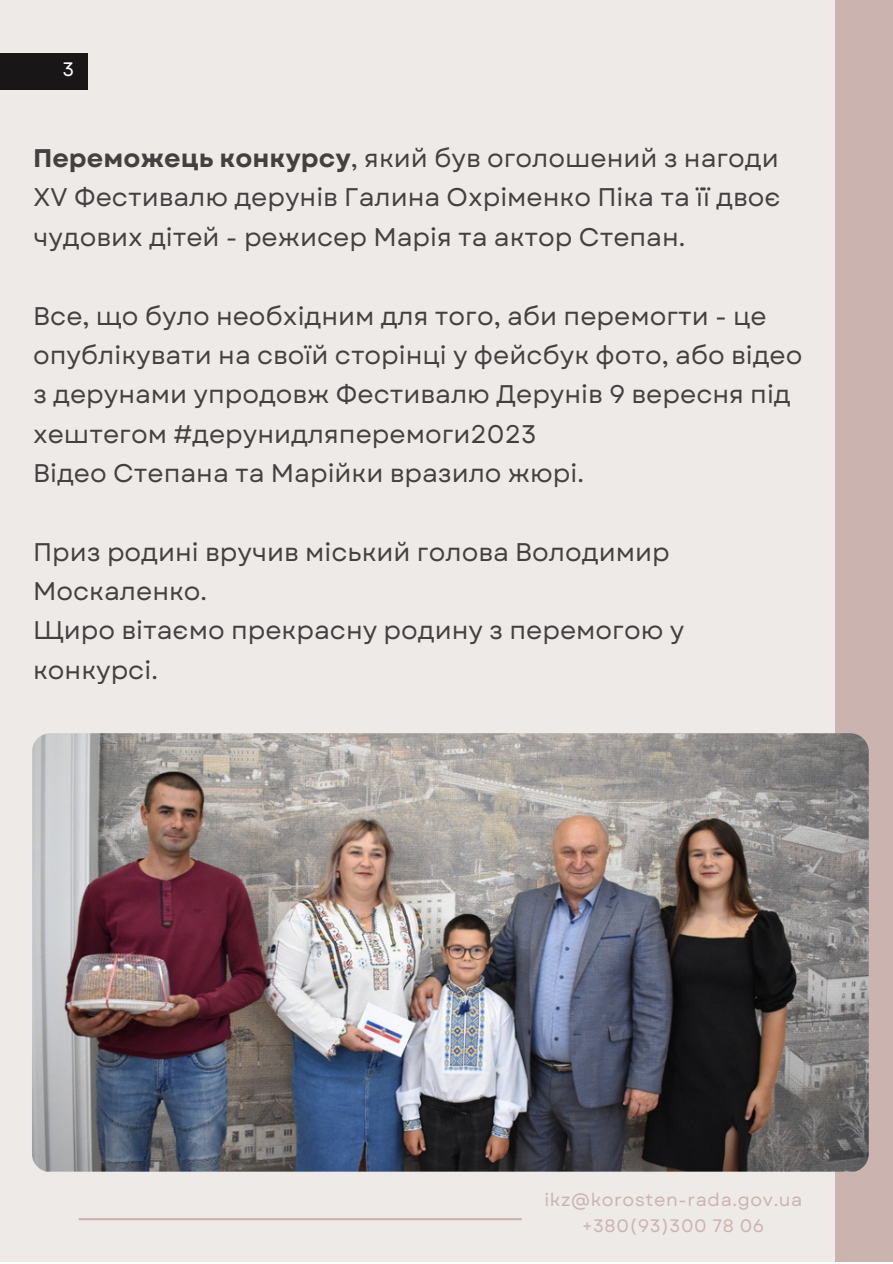
<style>
.page{position:relative;width:893px;height:1264px;background:#fff}
.page>*{position:absolute;margin:0;border:0;box-sizing:border-box;transform-origin:0 0}
.t1{font:25.5px/39.3px "Garet";color:#181617}
.t2{font:19.5px "Garet";color:#fff}
.t3{font:18px/25.8px "Garet";letter-spacing:.035em;color:#cbb4b0;text-align:center}
.s1{font-weight:700}
</style>
<div class="page">
<div style="left:0;top:0;width:892px;height:1261px;background:#edeae7"></div>
<div style="left:0;top:53px;width:88px;height:38px;background:#181617"></div>
<div style="left:834px;top:0;width:58px;height:1262px;background:#cbb4b0"></div>
<hr style="left:79px;top:1217px;width:442px;height:3px;background:#cbb4b0">
<img style="left:32px;top:733px;width:836px;height:438px">
<p class="t2" style="left:63px;top:55px;width:13px">3</p>
<p class="t1" style="left:33px;top:139px;width:749px;text-align:justify"><span class="s1">Переможець конкурсу</span>, який був оголошений з нагоди ХV Фестивалю дерунів Галина Охріменко Піка та її двоє чудових дітей - режисер Марія та актор Степан.</p>
<p class="t1" style="left:33px;top:296px;width:770px">Все, що було необхідним для того, аби перемогти - це опублікувати на своїй сторінці у фейсбук фото, або відео з дерунами упродовж Фестивалю Дерунів 9 вересня під хештегом #дерунидляперемоги2023<br>Відео Степана та Марійки вразило жюрі.</p>
<p class="t1" style="left:33px;top:532px;width:652px">Приз родині вручив міський голова Володимир<br>Москаленко.<br>Щиро вітаємо прекрасну родину з перемогою у конкурсі.</p>
<p class="t3" style="left:544px;top:1187px;width:259px">ikz@korosten-rada.gov.ua +380(93)300 78 06</p>
</div>
